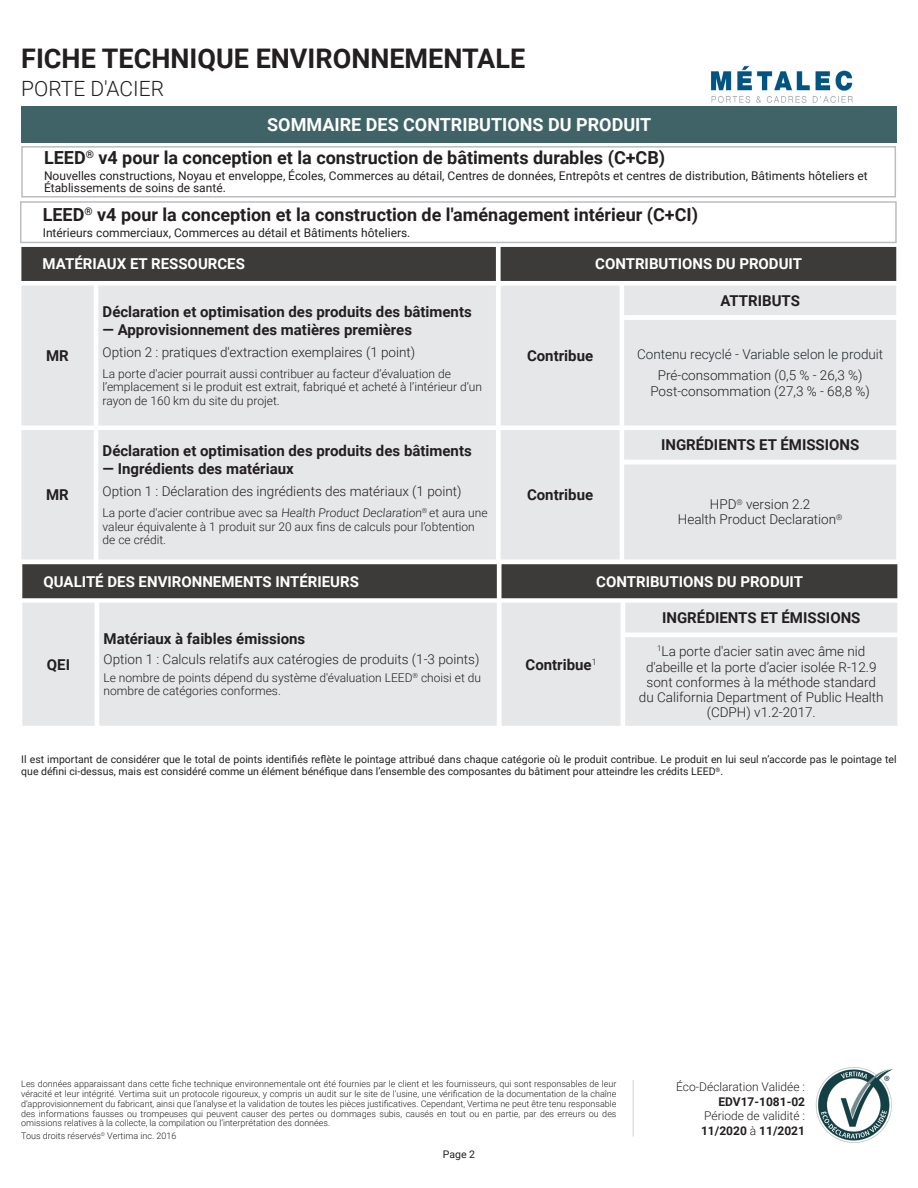
<style>
.page{position:relative;width:918px;height:1188px;background:#fff}
.page>*{position:absolute;margin:0;border:0;box-sizing:border-box;transform-origin:0 0}
.t1{font:700 27px "Roboto";color:#231f20}
.t2{font:300 21px "Roboto";color:#231f20}
.t3{font:700 18px "Roboto";color:#231f20}
.t4{font:700 18px "Roboto";color:#fff}
.t5{font:700 15px "Roboto";color:#231f20}
.t6{font:700 15px "Roboto";color:#fff}
.t7{font:300 13.5px/15.3px "Roboto";color:#231f20;text-align:center}
.t8{font:300 13.5px "Roboto";color:#202829}
.t9{font:300 12px/13.5px "Roboto";color:#231f20}
.t10{font:12px/12px "Roboto";color:#231f20}
.t11{font:700 12px "Roboto";color:#231f20}
.t12{font:10.5px/12px "Roboto";color:#231f20}
.t13{font:300 9px/9.8px "Roboto";color:#231f20;text-align:justify}
.s1{font-weight:700}
</style>
<div class="page">
<hr style="left:633px;top:1080px;width:1px;height:57px;background:#d1d2d4">
<img style="left:815px;top:1067px;width:78px;height:76px">
<img style="left:711px;top:65px;width:142px;height:38px">
<div style="left:21px;top:106px;width:876px;height:37px;background:#3f6367"></div>
<div style="left:21px;top:247px;width:875px;height:34px;background:#3c3b3a"></div>
<div style="left:21px;top:285px;width:875px;height:274px;background:#e6e7e9"></div>
<svg style="left:624px;top:315px;width:272px;height:149px"></svg>
<div style="left:21px;top:146px;width:875px;height:52px;border:2px solid #bcbdc0"></div>
<div style="left:20px;top:201px;width:877px;height:42px;border:2px solid #bcbdc0"></div>
<div style="left:22px;top:564px;width:875px;height:34px;background:#3c3b3a"></div>
<div style="left:22px;top:603px;width:875px;height:123px;background:#e6e7e9"></div>
<h1 class="t1" style="left:21px;top:40px;width:506px">FICHE TECHNIQUE ENVIRONNEMENTALE</h1>
<h2 class="t2" style="left:21px;top:74px;width:144px">PORTE D'ACIER</h2>
<h3 class="t4" style="left:267px;top:112px;width:386px">SOMMAIRE DES CONTRIBUTIONS DU PRODUIT</h3>
<h3 class="t3" style="left:44px;top:145px;width:623px">LEED<sup>®</sup> v4 pour la conception et la construction de bâtiments durables (C+CB)</h3>
<h3 class="t10" style="left:44px;top:170px;width:825px">Nouvelles constructions, Noyau et enveloppe, Écoles, Commerces au détail, Centres de données, Entrepôts et centres de distribution, Bâtiments hôteliers et<br>Établissements de soins de santé.</h3>
<h3 class="t3" style="left:43px;top:201px;width:657px">LEED<sup>®</sup> v4 pour la conception et la construction de l'aménagement intérieur (C+CI)</h3>
<h3 class="t10" style="left:43px;top:226px;width:369px">Intérieurs commerciaux, Commerces au détail et Bâtiments hôteliers.</h3>
<h3 class="t6" style="left:43px;top:253px;width:204px">MATÉRIAUX ET RESSOURCES</h3>
<h3 class="t6" style="left:595px;top:253px;width:208px">CONTRIBUTIONS DU PRODUIT</h3>
<h3 class="t5" style="left:46px;top:345px;width:24px">MR</h3>
<h3 class="t5" style="left:46px;top:484px;width:24px">MR</h3>
<h3 class="t5" style="left:103px;top:301px;width:371px">Déclaration et optimisation des produits des bâtiments</h3>
<h3 class="t5" style="left:103px;top:319px;width:311px">— Approvisionnement des matières premières</h3>
<h3 class="t7" style="left:103px;top:344px;width:314px">Option 2 : pratiques d'extraction exemplaires (1 point)</h3>
<h3 class="t9" style="left:103px;top:366px;width:381px">La porte d'acier pourrait aussi contribuer au facteur d’évaluation de l’emplacement si le produit est extrait, fabriqué et acheté à l’intérieur d’un rayon de 160 km du site du projet.</h3>
<h3 class="t5" style="left:103px;top:440px;width:371px">Déclaration et optimisation des produits des bâtiments</h3>
<h3 class="t5" style="left:103px;top:458px;width:193px">— Ingrédients des matériaux</h3>
<h3 class="t7" style="left:103px;top:483px;width:360px">Option 1 : Déclaration des ingrédients des matériaux (1 point)</h3>
<h3 class="t9" style="left:103px;top:506px;width:387px">La porte d'acier contribue avec sa Health Product Declaration<sup>®</sup> et aura une valeur équivalente à 1 produit sur 20 aux fins de calculs pour l’obtention de ce crédit.</h3>
<h3 class="t5" style="left:527px;top:345px;width:68px">Contribue</h3>
<h3 class="t5" style="left:527px;top:484px;width:68px">Contribue</h3>
<h3 class="t5" style="left:720px;top:290px;width:81px">ATTRIBUTS</h3>
<h3 class="t8" style="left:637px;top:345px;width:248px">Contenu recyclé - Variable selon le produit</h3>
<h3 class="t7" style="left:650px;top:366px;width:221px;line-height:16.2px">Pré-consommation (0,5 % - 26,3 %)<br>Post-consommation (27,3 % - 68,8 %)</h3>
<h3 class="t5" style="left:661px;top:434px;width:200px">INGRÉDIENTS ET ÉMISSIONS</h3>
<h3 class="t7" style="left:678px;top:496px;width:166px">HPD<sup>®</sup> version 2.2<br>Health Product Declaration<sup>®</sup></h3>
<h3 class="t6" style="left:44px;top:571px;width:317px">QUALITÉ DES ENVIRONNEMENTS INTÉRIEURS</h3>
<h3 class="t6" style="left:596px;top:571px;width:208px">CONTRIBUTIONS DU PRODUIT</h3>
<h3 class="t5" style="left:47px;top:654px;width:25px">QEI</h3>
<h3 class="t5" style="left:104px;top:628px;width:203px">Matériaux à faibles émissions</h3>
<h3 class="t7" style="left:104px;top:651px;width:377px">Option 1 : Calculs relatifs aux catérogies de produits (1-3 points)</h3>
<h3 class="t9" style="left:104px;top:671px;width:379px">Le nombre de points dépend du système d'évaluation LEED<sup>®</sup> choisi et du nombre de catégories conformes.</h3>
<h3 class="t5" style="left:526px;top:654px;width:73px">Contribue<sup>1</sup></h3>
<h3 class="t5" style="left:662px;top:607px;width:200px">INGRÉDIENTS ET ÉMISSIONS</h3>
<h3 class="t7" style="left:639px;top:643px;width:246px"><sup>1</sup>La porte d'acier satin avec âme nid d'abeille et la porte d’acier isolée R-12.9 sont conformes à la méthode standard du California Department of Public Health (CDPH) v1.2-2017.</h3>
<p class="t12" style="left:21px;top:753px;width:877px">Il est important de considérer que le total de points identifiés reflète le pointage attribué dans chaque catégorie où le produit contribue. Le produit en lui seul n’accorde pas le pointage tel que défini ci-dessus, mais est considéré comme un élément bénéfique dans l’ensemble des composantes du bâtiment pour atteindre les crédits LEED<sup>®</sup>.</p>
<p class="t13" style="left:21px;top:1079px;width:597px">Les données apparaissant dans cette fiche technique environnementale ont été fournies par le client et les fournisseurs, qui sont responsables de leur véracité et leur intégrité. Vertima suit un protocole rigoureux, y compris un audit sur le site de l’usine, une vérification de la documentation de la chaîne d’approvisionnement du fabricant, ainsi que l’analyse et la validation de toutes les pièces justificatives. Cependant, Vertima ne peut être tenu responsable des informations fausses ou trompeuses qui peuvent causer des pertes ou dommages subis, causés en tout ou en partie, par des erreurs ou des omissions relatives à la collecte, la compilation ou l’interprétation des données.</p>
<p class="t13" style="left:21px;top:1131px;width:157px">Tous droits réservés<sup>©</sup> Vertima inc. 2016</p>
<p class="t12" style="left:443px;top:1147px;width:34px">Page 2</p>
<h3 class="t9" style="left:676px;top:1080px;width:130px">Éco-Déclaration Validée :</h3>
<h3 class="t11" style="left:718px;top:1093px;width:88px">EDV17-1081-02</h3>
<h3 class="t9" style="left:701px;top:1108px;width:106px;line-height:14.4px">Période de validité :<br><span class="s1">11/2020</span> à <span class="s1">11/2021</span></h3>
</div>
